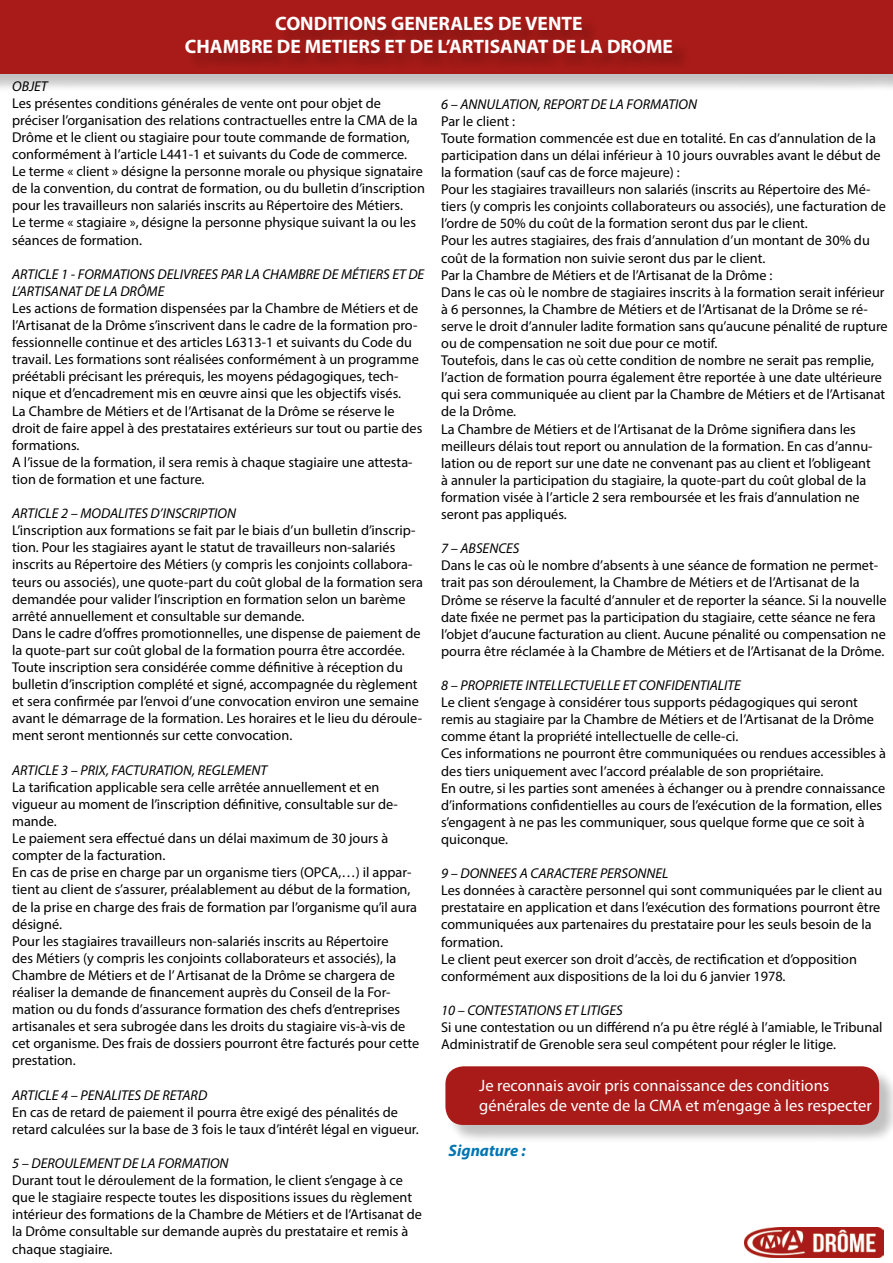
<style>
.page{position:relative;width:893px;height:1263px;background:#fff}
.page>*{position:absolute;margin:0;border:0;box-sizing:border-box;transform-origin:0 0}
.t1{font:700 19.5px/23.4px "Myriad Pro";color:#fff;text-align:center}
.t2{font:16.5px/19.8px "Myriad Pro";color:#fff}
.t3{font:italic 700 16.5px "Myriad Pro";color:#0075b2}
.t4{font:14.25px/17.1px "Myriad Pro";color:#000}
.t5{font:italic 14.25px/17.1px "Myriad Pro";color:#000}
</style>
<div class="page">
<div style="left:0;top:0;width:893px;height:92px;background:#000;opacity:.24"></div>
<div style="left:0;top:0;width:893px;height:73px;background:#a81b18"></div>
<div style="left:188px;top:19px;width:503px;height:53px;background:#a01916"></div>
<img style="left:745px;top:1228px;width:138px;height:29px">
<div style="left:447px;top:1068px;width:446px;height:76px;background:#000;opacity:.24"></div>
<div style="left:445px;top:1066px;width:434px;height:59px;background:#a81b18;border-radius:18px"></div>
<h1 class="t1" style="left:185px;top:11px;width:490px">CONDITIONS GENERALES DE VENTE<br>CHAMBRE DE METIERS ET DE L’ARTISANAT DE LA DROME</h1>
<p class="t5" style="left:12px;top:77px;width:37px">OBJET</p>
<p class="t4" style="left:12px;top:94px;width:414px">Les présentes conditions générales de vente ont pour objet de préciser l’organisation des relations contractuelles entre la CMA de la Drôme et le client ou stagiaire pour toute commande de formation, conformément à l’article L441-1 et suivants du Code de commerce.<br>Le terme « client » désigne la personne morale ou physique signataire de la convention, du contrat de formation, ou du bulletin d’inscription pour les travailleurs non salariés inscrits au Répertoire des Métiers.<br>Le terme « stagiaire », désigne la personne physique suivant la ou les séances de formation.</p>
<p class="t5" style="left:12px;top:265px;width:414px">ARTICLE 1 - FORMATIONS DELIVREES PAR LA CHAMBRE DE MÉTIERS ET DE<br>L’ARTISANAT DE LA DRÔME</p>
<p class="t4" style="left:12px;top:299px;width:412px">Les actions de formation dispensées par la Chambre de Métiers et de l’Artisanat de la Drôme s’inscrivent dans le cadre de la formation pro&shy;fessionnelle continue et des articles L6313-1 et suivants du Code du travail. Les formations sont réalisées conformément à un programme préétabli précisant les prérequis, les moyens pédagogiques, tech&shy;nique et d’encadrement mis en œuvre ainsi que les objectifs visés.<br>La Chambre de Métiers et de l’Artisanat de la Drôme se réserve le droit de faire appel à des prestataires extérieurs sur tout ou partie des formations.<br>A l’issue de la formation, il sera remis à chaque stagiaire une attesta&shy;tion de formation et une facture.</p>
<p class="t5" style="left:12px;top:505px;width:225px">ARTICLE 2 – MODALITES D’INSCRIPTION</p>
<p class="t4" style="left:12px;top:522px;width:412px">L’inscription aux formations se fait par le biais d’un bulletin d’inscrip&shy;tion. Pour les stagiaires ayant le statut de travailleurs non-salariés inscrits au Répertoire des Métiers (y compris les conjoints collabora&shy;teurs ou associés), une quote-part du coût global de la formation sera demandée pour valider l’inscription en formation selon un barème arrêté annuellement et consultable sur demande.<br>Dans le cadre d’offres promotionnelles, une dispense de paiement de la quote-part sur coût global de la formation pourra être accordée.<br>Toute inscription sera considérée comme définitive à réception du bulletin d’inscription complété et signé, accompagnée du règlement et sera confirmée par l’envoi d’une convocation environ une semaine avant le démarrage de la formation. Les horaires et le lieu du déroule&shy;ment seront mentionnés sur cette convocation.</p>
<p class="t5" style="left:12px;top:761px;width:257px">ARTICLE 3 – PRIX, FACTURATION, REGLEMENT</p>
<p class="t4" style="left:12px;top:778px;width:409px">La tarification applicable sera celle arrêtée annuellement et en vigueur au moment de l’inscription définitive, consultable sur de&shy;mande.<br>Le paiement sera effectué dans un délai maximum de 30 jours à compter de la facturation.<br>En cas de prise en charge par un organisme tiers (OPCA,…) il appar&shy;tient au client de s’assurer, préalablement au début de la formation, de la prise en charge des frais de formation par l’organisme qu’il aura désigné.<br>Pour les stagiaires travailleurs non-salariés inscrits au Répertoire<br>des Métiers (y compris les conjoints collaborateurs et associés), la Chambre de Métiers et de l’ Artisanat de la Drôme se chargera de réaliser la demande de financement auprès du Conseil de la For&shy;mation ou du fonds d’assurance formation des chefs d’entreprises artisanales et sera subrogée dans les droits du stagiaire vis-à-vis de cet organisme. Des frais de dossiers pourront être facturés pour cette prestation.</p>
<p class="t5" style="left:12px;top:1086px;width:197px">ARTICLE 4 – PENALITES DE RETARD</p>
<p class="t4" style="left:12px;top:1103px;width:408px">En cas de retard de paiement il pourra être exigé des pénalités de retard calculées sur la base de 3 fois le taux d’intérêt légal en vigueur.</p>
<p class="t5" style="left:12px;top:1154px;width:218px">5 – DEROULEMENT DE LA FORMATION</p>
<p class="t4" style="left:12px;top:1171px;width:411px">Durant tout le déroulement de la formation, le client s’engage à ce que le stagiaire respecte toutes les dispositions issues du règlement intérieur des formations de la Chambre de Métiers et de l’Artisanat de la Drôme consultable sur demande auprès du prestataire et remis à chaque stagiaire.</p>
<p class="t5" style="left:441px;top:95px;width:257px">6 – ANNULATION, REPORT DE LA FORMATION</p>
<p class="t4" style="left:441px;top:112px;width:448px">Par le client :<br>Toute formation commencée est due en totalité. En cas d’annulation de la participation dans un délai inférieur à 10 jours ouvrables avant le début de la formation (sauf cas de force majeure) :<br>Pour les stagiaires travailleurs non salariés (inscrits au Répertoire des Mé&shy;tiers (y compris les conjoints collaborateurs ou associés), une facturation de l’ordre de 50% du coût de la formation seront dus par le client.<br>Pour les autres stagiaires, des frais d’annulation d’un montant de 30% du coût de la formation non suivie seront dus par le client.<br>Par la Chambre de Métiers et de l’Artisanat de la Drôme :<br>Dans le cas où le nombre de stagiaires inscrits à la formation serait inférieur à 6 personnes, la Chambre de Métiers et de l’Artisanat de la Drôme se ré&shy;serve le droit d’annuler ladite formation sans qu’aucune pénalité de rupture ou de compensation ne soit due pour ce motif.<br>Toutefois, dans le cas où cette condition de nombre ne serait pas remplie, l’action de formation pourra également être reportée à une date ultérieure qui sera communiquée au client par la Chambre de Métiers et de l’Artisanat de la Drôme.<br>La Chambre de Métiers et de l’Artisanat de la Drôme signifiera dans les meilleurs délais tout report ou annulation de la formation. En cas d’annu&shy;lation ou de report sur une date ne convenant pas au client et l’obligeant<br>à annuler la participation du stagiaire, la quote-part du coût global de la formation visée à l’article 2 sera remboursée et les frais d’annulation ne seront pas appliqués.</p>
<p class="t5" style="left:441px;top:540px;width:80px">7 – ABSENCES</p>
<p class="t4" style="left:441px;top:557px;width:447px">Dans le cas où le nombre d’absents à une séance de formation ne permet&shy;trait pas son déroulement, la Chambre de Métiers et de l’Artisanat de la Drôme se réserve la faculté d’annuler et de reporter la séance. Si la nouvelle date fixée ne permet pas la participation du stagiaire, cette séance ne fera l’objet d’aucune facturation au client. Aucune pénalité ou compensation ne pourra être réclamée à la Chambre de Métiers et de l’Artisanat de la Drôme.</p>
<p class="t5" style="left:441px;top:676px;width:301px">8 – PROPRIETE INTELLECTUELLE ET CONFIDENTIALITE</p>
<p class="t4" style="left:441px;top:694px;width:446px">Le client s’engage à considérer tous supports pédagogiques qui seront remis au stagiaire par la Chambre de Métiers et de l’Artisanat de la Drôme comme étant la propriété intellectuelle de celle-ci.<br>Ces informations ne pourront être communiquées ou rendues accessibles à des tiers uniquement avec l’accord préalable de son propriétaire.<br>En outre, si les parties sont amenées à échanger ou à prendre connaissance d’informations confidentielles au cours de l’exécution de la formation, elles s’engagent à ne pas les communiquer, sous quelque forme que ce soit à quiconque.</p>
<p class="t5" style="left:441px;top:865px;width:229px">9 – DONNEES A CARACTERE PERSONNEL</p>
<p class="t4" style="left:441px;top:882px;width:443px">Les données à caractère personnel qui sont communiquées par le client au prestataire en application et dans l’exécution des formations pourront être communiquées aux partenaires du prestataire pour les seuls besoin de la formation.<br>Le client peut exercer son droit d’accès, de rectification et d’opposition conformément aux dispositions de la loi du 6 janvier 1978.</p>
<p class="t5" style="left:441px;top:1001px;width:183px">10 – CONTESTATIONS ET LITIGES</p>
<p class="t4" style="left:441px;top:1018px;width:443px">Si une contestation ou un différend n’a pu être réglé à l’amiable, le Tribunal<br>Administratif de Grenoble sera seul compétent pour régler le litige.</p>
<p class="t2" style="left:479px;top:1076px;width:394px">Je reconnais avoir pris connaissance des conditions générales de vente de la CMA et m’engage à les respecter</p>
<p class="t3" style="left:449px;top:1140px;width:79px">Signature :</p>
</div>
